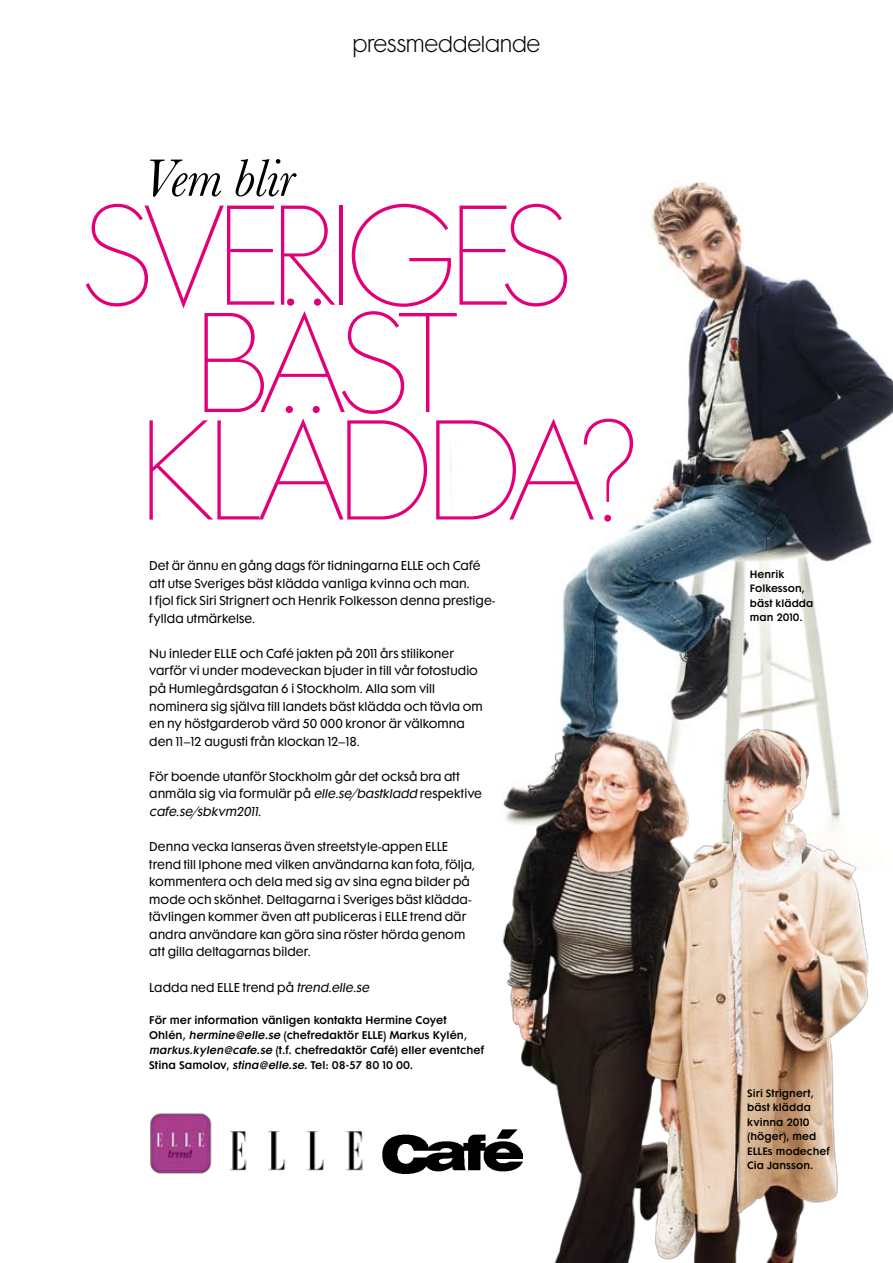
<style>
.page{position:relative;width:893px;height:1263px;background:#fff}
.page>*{position:absolute;margin:0;border:0;box-sizing:border-box;transform-origin:0 0}
.t1{font:100 129.45px/107.4px "ELLE Futura Maxi";letter-spacing:-.07em;color:#e2007a;text-align:center}
.t2{font:italic 54px "ELLE Baskerville Os F";letter-spacing:-.015em;color:#000}
.t3{font:300 21px "ELLE Futura Maxi";letter-spacing:-.015em;color:#000}
.t4{font:11.7px/17.5px "ELLE Futura Maxi";letter-spacing:.005em;color:#000}
.t5{font:600 10.2px/15px "ELLE Futura Maxi";color:#000}
.t6{font:600 9.75px/14.4px "ELLE Futura Maxi";letter-spacing:.005em;color:#000}
.s1{font-style:italic}
</style>
<div class="page">
<img style="left:450px;top:182px;width:443px;height:540px">
<img style="left:502px;top:722px;width:367px;height:541px">
<img style="left:230px;top:1131px;width:133px;height:40px">
<img style="left:383px;top:1130px;width:139px;height:43px">
<img style="left:150px;top:1113px;width:62px;height:61px">
<h2 class="t2" style="left:141px;top:146px;width:154px">Vem blir</h2>
<h3 class="t3" style="left:353px;top:31px;width:189px">pressmeddelande</h3>
<h1 class="t1" style="left:81px;top:207px;width:560px">SVERIGES<br>BÄST<br>KLÄDDA?</h1>
<p class="t4" style="left:149px;top:557px;width:347px">Det är ännu en gång dags för tidningarna ELLE och Café att utse Sveriges bäst klädda vanliga kvinna och man.<br>I fjol fick Siri Strignert och Henrik Folkesson denna prestige&shy;fyllda utmärkelse.</p>
<p class="t4" style="left:149px;top:645px;width:335px">Nu inleder ELLE och Café jakten på 2011 års stilikoner varför vi under modeveckan bjuder in till vår fotostudio på Humlegårdsgatan 6 i Stockholm. Alla som vill nominera sig själva till landets bäst klädda och tävla om en ny höstgarderob värd 50 000 kronor är välkomna den 11–12 augusti från klockan 12–18.</p>
<p class="t4" style="left:149px;top:768px;width:334px">För boende utanför Stockholm går det också bra att anmäla sig via formulär på <span class="s1">elle.se/bastkladd</span> respektive <span class="s1">cafe.se/sbkvm2011</span>.</p>
<p class="t4" style="left:149px;top:838px;width:327px">Denna vecka lanseras även streetstyle-appen ELLE trend till Iphone med vilken användarna kan fota, följa, kommentera och dela med sig av sina egna bilder på mode och skönhet. Deltagarna i Sveriges bäst klädda&shy;tävlingen kommer även att publiceras i ELLE trend där andra användare kan göra sina röster hörda genom att gilla deltagarnas bilder.</p>
<p class="t4" style="left:149px;top:979px;width:224px">Ladda ned ELLE trend på <span class="s1">trend.elle.se</span></p>
<p class="t5" style="left:149px;top:1013px;width:336px">För mer information vänligen kontakta Hermine Coyet Ohlén, <span class="s1">hermine@elle.se</span> (chefredaktör ELLE) Markus Kylén, <span class="s1">markus.kylen@cafe.se</span> (t.f. chefredaktör Café) eller eventchef Stina Samolov, <span class="s1">stina@elle.se</span>. Tel: 08-57 80 10 00.</p>
<p class="t6" style="left:750px;top:567px;width:65px">Henrik<br>Folkesson, bäst klädda man 2010.</p>
<p class="t6" style="left:747px;top:1086px;width:84px">Siri Strignert, bäst klädda kvinna 2010 (höger), med<br>ELLEs modechef<br>Cia Jansson.</p>
</div>
